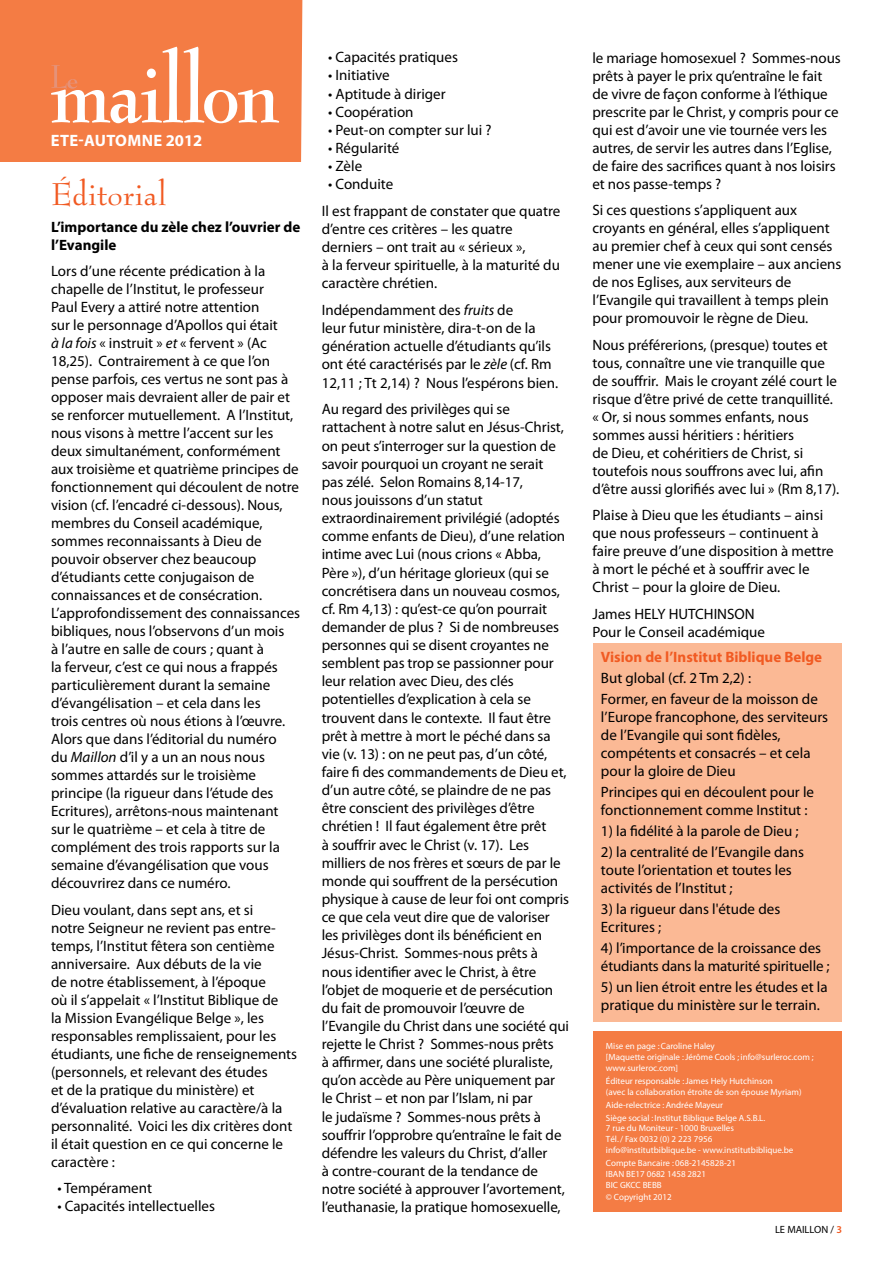
<style>
.page{position:relative;width:893px;height:1263px;background:#fff}
.page>*{position:absolute;margin:0;border:0;box-sizing:border-box;transform-origin:0 0}
.t1{font:34.5px "Bernhard Modern Std";color:#f15a22}
.t2{font:700 16.5px "Myriad Pro";color:#fff}
.t3{font:15px/18px "Myriad Pro";color:#000}
.t4{font:700 15px/18px "Myriad Pro";color:#000}
.t5{font:700 15px "Myriad Pro";color:#f15a22}
.t6{font:10.5px "Myriad Pro";color:#000}
.t7{font:9px/10.8px "Myriad";color:#fff}
.s1{font-style:italic}
.s2{font-weight:600;color:#f15a22}
</style>
<div class="page">
<div style="left:593px;top:643px;width:249px;height:379px;background:#fbb995"></div>
<div style="left:0;top:0;width:310px;height:162px;background:#f47c44"></div>
<div style="left:593px;top:1031px;width:249px;height:181px;background:#f47c44"></div>
<svg style="left:51px;top:47px;width:228px;height:76px"></svg>
<svg style="left:301px;top:0;width:9px;height:162px"></svg>
<p class="t2" style="left:51px;top:130px;width:46px">ete-automne</p>
<p class="t2" style="left:166px;top:130px;width:38px">2012</p>
<h1 class="t1" style="left:51px;top:176px;width:117px">Éditorial</h1>
<p class="t4" style="left:51px;top:217px;width:251px">L’importance du zèle chez l’ouvrier de l’Evangile</p>
<p class="t3" style="left:51px;top:262px;width:251px">Lors d’une récente prédication à la chapelle de l’Institut, le professeur<br>Paul Every a attiré notre attention<br>sur le personnage d’Apollos qui était<br><span class="s1">à la fois</span> « instruit » <span class="s1">et</span> « fervent » (Ac 18,25). Contrairement à ce que l’on pense parfois, ces vertus ne sont pas à opposer mais devraient aller de pair et se renforcer mutuellement. A l’Institut, nous visons à mettre l’accent sur les deux simultanément, conformément aux troisième et quatrième principes de fonctionnement qui découlent de notre vision (cf. l’encadré ci-dessous). Nous, membres du Conseil académique, sommes reconnaissants à Dieu de pouvoir observer chez beaucoup d’étudiants cette conjugaison de connaissances et de consécration.<br>L’approfondissement des connaissances bibliques, nous l’observons d’un mois<br>à l’autre en salle de cours ; quant à<br>la ferveur, c’est ce qui nous a frappés particulièrement durant la semaine d’évangélisation – et cela dans les<br>trois centres où nous étions à l’œuvre.<br>Alors que dans l’éditorial du numéro<br>du <span class="s1">Maillon</span> d’il y a un an nous nous sommes attardés sur le troisième principe (la rigueur dans l’étude des Ecritures), arrêtons-nous maintenant sur le quatrième – et cela à titre de complément des trois rapports sur la semaine d’évangélisation que vous découvrirez dans ce numéro.</p>
<p class="t3" style="left:51px;top:900px;width:248px">Dieu voulant, dans sept ans, et si<br>notre Seigneur ne revient pas entre&shy;temps, l’Institut fêtera son centième anniversaire. Aux débuts de la vie<br>de notre établissement, à l’époque<br>où il s’appelait « l’Institut Biblique de<br>la Mission Evangélique Belge », les responsables remplissaient, pour les étudiants, une fiche de renseignements (personnels, et relevant des études<br>et de la pratique du ministère) et d’évaluation relative au caractère/à la personnalité. Voici les dix critères dont il était question en ce qui concerne le caractère :</p>
<p class="t3" style="left:57px;top:1179px;width:96px">• Tempérament</p>
<p class="t3" style="left:57px;top:1197px;width:159px">• Capacités intellectuelles</p>
<p class="t3" style="left:328px;top:48px;width:131px">• Capacités pratiques</p>
<p class="t3" style="left:328px;top:66px;width:63px">• Initiative</p>
<p class="t3" style="left:328px;top:84px;width:119px">• Aptitude à diriger</p>
<p class="t3" style="left:328px;top:102px;width:87px">• Coopération</p>
<p class="t3" style="left:328px;top:121px;width:165px">• Peut-on compter sur lui ?</p>
<p class="t3" style="left:328px;top:139px;width:73px">• Régularité</p>
<p class="t3" style="left:328px;top:157px;width:36px">• Zèle</p>
<p class="t3" style="left:322px;top:171px;width:240px;line-height:26.7px;text-indent:6px">• Conduite<br>Il est frappant de constater que quatre</p>
<p class="t3" style="left:322px;top:220px;width:240px">d’entre ces critères – les quatre derniers – ont trait au « sérieux »,<br>à la ferveur spirituelle, à la maturité du caractère chrétien.</p>
<p class="t3" style="left:322px;top:301px;width:238px">Indépendamment des <span class="s1">fruits</span> de<br>leur futur ministère, dira-t-on de la génération actuelle d’étudiants qu’ils ont été caractérisés par le <span class="s1">zèle</span> (cf. Rm 12,11 ; Tt 2,14) ? Nous l’espérons bien.</p>
<p class="t3" style="left:322px;top:400px;width:249px">Au regard des privilèges qui se rattachent à notre salut en Jésus-Christ, on peut s’interroger sur la question de savoir pourquoi un croyant ne serait<br>pas zélé. Selon Romains 8,14-17,<br>nous jouissons d’un statut extraordinairement privilégié (adoptés comme enfants de Dieu), d’une relation intime avec Lui (nous crions « Abba, Père »), d’un héritage glorieux (qui se concrétisera dans un nouveau cosmos, cf. Rm 4,13) : qu’est-ce qu’on pourrait demander de plus ? Si de nombreuses personnes qui se disent croyantes ne semblent pas trop se passionner pour leur relation avec Dieu, des clés potentielles d’explication à cela se trouvent dans le contexte. Il faut être prêt à mettre à mort le péché dans sa vie (v. 13) : on ne peut pas, d’un côté, faire fi des commandements de Dieu et, d’un autre côté, se plaindre de ne pas être conscient des privilèges d’être chrétien ! Il faut également être prêt<br>à souffrir avec le Christ (v. 17). Les milliers de nos frères et sœurs de par le monde qui souffrent de la persécution physique à cause de leur foi ont compris ce que cela veut dire que de valoriser les privilèges dont ils bénéficient en Jésus-Christ. Sommes-nous prêts à nous identifier avec le Christ, à être l’objet de moquerie et de persécution du fait de promouvoir l’œuvre de l’Evangile du Christ dans une société qui rejette le Christ ? Sommes-nous prêts<br>à affirmer, dans une société pluraliste, qu’on accède au Père uniquement par le Christ – et non par l’Islam, ni par<br>le judaïsme ? Sommes-nous prêts à souffrir l’opprobre qu’entraîne le fait de défendre les valeurs du Christ, d’aller<br>à contre-courant de la tendance de notre société à approuver l’avortement, l’euthanasie, la pratique homosexuelle,</p>
<p class="t3" style="left:592px;top:48px;width:250px">le mariage homosexuel ? Sommes-nous prêts à payer le prix qu’entraîne le fait de vivre de façon conforme à l’éthique prescrite par le Christ, y compris pour ce qui est d’avoir une vie tournée vers les autres, de servir les autres dans l’Eglise, de faire des sacrifices quant à nos loisirs et nos passe-temps ?</p>
<p class="t3" style="left:592px;top:201px;width:251px">Si ces questions s’appliquent aux croyants en général, elles s’appliquent au premier chef à ceux qui sont censés mener une vie exemplaire – aux anciens de nos Eglises, aux serviteurs de l’Evangile qui travaillent à temps plein pour promouvoir le règne de Dieu.</p>
<p class="t3" style="left:592px;top:335px;width:248px">Nous préférerions, (presque) toutes et tous, connaître une vie tranquille que de souffrir. Mais le croyant zélé court le risque d’être privé de cette tranquillité. « Or, si nous sommes enfants, nous sommes aussi héritiers : héritiers<br>de Dieu, et cohéritiers de Christ, si toutefois nous souffrons avec lui, afin d’être aussi glorifiés avec lui » (Rm 8,17).</p>
<p class="t3" style="left:592px;top:506px;width:243px">Plaise à Dieu que les étudiants – ainsi que nous professeurs – continuent à faire preuve d’une disposition à mettre à mort le péché et à souffrir avec le Christ – pour la gloire de Dieu.</p>
<p class="t3" style="left:592px;top:604px;width:174px">James HELY HUTCHINSON<br>Pour le Conseil académique</p>
<p class="t5" style="left:601px;top:647px;width:223px">Vision de l’Institut Biblique Belge</p>
<p class="t3" style="left:601px;top:667px;width:218px;line-height:21px">But global (cf. 2 Tm 2,2) :<br>Former, en faveur de la moisson de</p>
<p class="t3" style="left:601px;top:707px;width:229px">l’Europe francophone, des serviteurs de l’Evangile qui sont fidèles, compétents et consacrés – et cela pour la gloire de Dieu</p>
<p class="t3" style="left:601px;top:782px;width:215px">Principes qui en découlent pour le fonctionnement comme Institut :</p>
<p class="t3" style="left:601px;top:821px;width:199px">1) la fidélité à la parole de Dieu ;</p>
<p class="t3" style="left:601px;top:842px;width:205px">2) la centralité de l’Evangile dans toute l’orientation et toutes les activités de l’Institut ;</p>
<p class="t3" style="left:601px;top:899px;width:181px">3) la rigueur dans l'étude des<br>Ecritures ;</p>
<p class="t3" style="left:601px;top:938px;width:230px">4) l’importance de la croissance des étudiants dans la maturité spirituelle ;</p>
<p class="t3" style="left:601px;top:977px;width:228px">5) un lien étroit entre les études et la pratique du ministère sur le terrain.</p>
<p class="t7" style="left:606px;top:1041px;width:209px">Mise en page : Caroline Haley<br>[Maquette originale : Jérôme Cools ; info@surleroc.com ; www.surleroc.com]</p>
<p class="t7" style="left:606px;top:1076px;width:197px">Éditeur responsable : James Hely Hutchinson<br>(avec la collaboration étroite de son épouse Myriam)</p>
<p class="t7" style="left:606px;top:1099px;width:161px;line-height:12.9px">Aide-relectrice : Andrée Mayeur<br>Siège social : Institut Biblique Belge A.S.B.L.</p>
<p class="t7" style="left:606px;top:1123px;width:189px">7 rue du Moniteur - 1000 Bruxelles<br>Tél. / Fax 0032 (0) 2 223 7956 info@institutbiblique.be - www.institutbiblique.be</p>
<p class="t7" style="left:606px;top:1158px;width:132px">Compte Bancaire : 068-2145828-21<br>IBAN BE17 0682 1458 2821<br>BIC GKCC BEBB</p>
<p class="t7" style="left:606px;top:1192px;width:67px">© Copyright 2012</p>
<p class="t6" style="left:775px;top:1222px;width:68px">LE MAILLON / <span class="s2">3</span></p>
</div>
